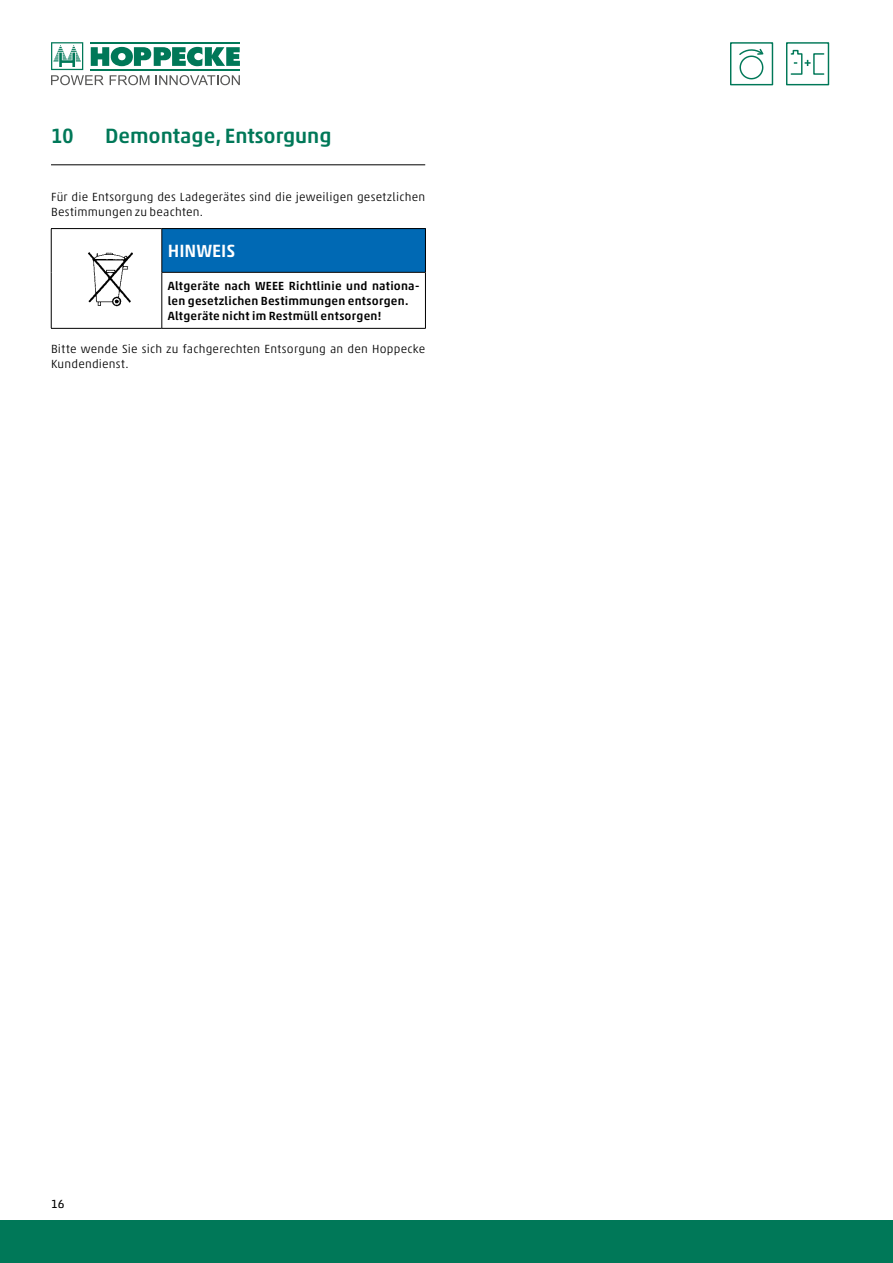
<style>
.page{position:relative;width:893px;height:1263px;background:#fff}
.page>*{position:absolute;margin:0;border:0;box-sizing:border-box;transform-origin:0 0}
.t1{font:500 21px "Akko Pro";color:#007858}
.t2{font:500 18px "Akko Pro";color:#fff}
.t3{font:300 12px/15px "Akko Pro";letter-spacing:.02em;color:#000}
.t4{font:500 12px/15px "Akko Pro";letter-spacing:.02em;color:#000}
.t5{font:12px "Akko Pro";color:#000}
</style>
<div class="page">
<div style="left:0;top:1220px;width:893px;height:43px;background:#007858"></div>
<svg style="left:51px;top:42px;width:189px;height:43px"></svg>
<div style="left:730px;top:42px;width:43px;height:43px;border:1px solid #007858"></div>
<svg style="left:739px;top:49px;width:24px;height:6px"></svg>
<div style="left:739px;top:55px;width:25px;height:25px;border:1px solid #007858;border-radius:50%"></div>
<svg style="left:786px;top:42px;width:43px;height:43px"></svg>
<hr style="left:51px;top:165px;width:374px;height:1px;background:#000">
<div style="left:162px;top:229px;width:263px;height:43px;background:#0069b4"></div>
<hr style="left:51px;top:228px;width:111px;height:1px;background:#000">
<hr style="left:51px;top:229px;width:1px;height:43px;background:#000">
<hr style="left:162px;top:228px;width:264px;height:1px;background:#000">
<hr style="left:162px;top:229px;width:1px;height:43px;background:#000">
<hr style="left:425px;top:229px;width:1px;height:43px;background:#000">
<hr style="left:51px;top:272px;width:1px;height:56px;background:#000">
<hr style="left:162px;top:272px;width:264px;height:1px;background:#000">
<hr style="left:162px;top:273px;width:1px;height:55px;background:#000">
<hr style="left:425px;top:273px;width:1px;height:55px;background:#000">
<hr style="left:51px;top:328px;width:111px;height:1px;background:#000">
<hr style="left:162px;top:328px;width:264px;height:1px;background:#000">
<img style="left:88px;top:252px;width:45px;height:55px">
<h1 class="t1" style="left:51px;top:123px;width:24px">10</h1>
<h1 class="t1" style="left:105px;top:123px;width:228px">Demontage, Entsorgung</h1>
<p class="t3" style="left:51px;top:189px;width:376px">Für die Entsorgung des Ladegerätes sind die jeweiligen gesetzlichen<br>Bestimmungen zu beachten.</p>
<h2 class="t2" style="left:168px;top:240px;width:69px">HINWEIS</h2>
<p class="t4" style="left:168px;top:278px;width:253px">Altgeräte nach WEEE Richtlinie und nationa&shy;len gesetzlichen Bestimmungen entsorgen.<br>Altgeräte nicht im Restmüll entsorgen!</p>
<p class="t3" style="left:51px;top:341px;width:376px">Bitte wende Sie sich zu fachgerechten Entsorgung an den Hoppecke<br>Kundendienst.</p>
<p class="t5" style="left:51px;top:1197px;width:15px">16</p>
</div>
